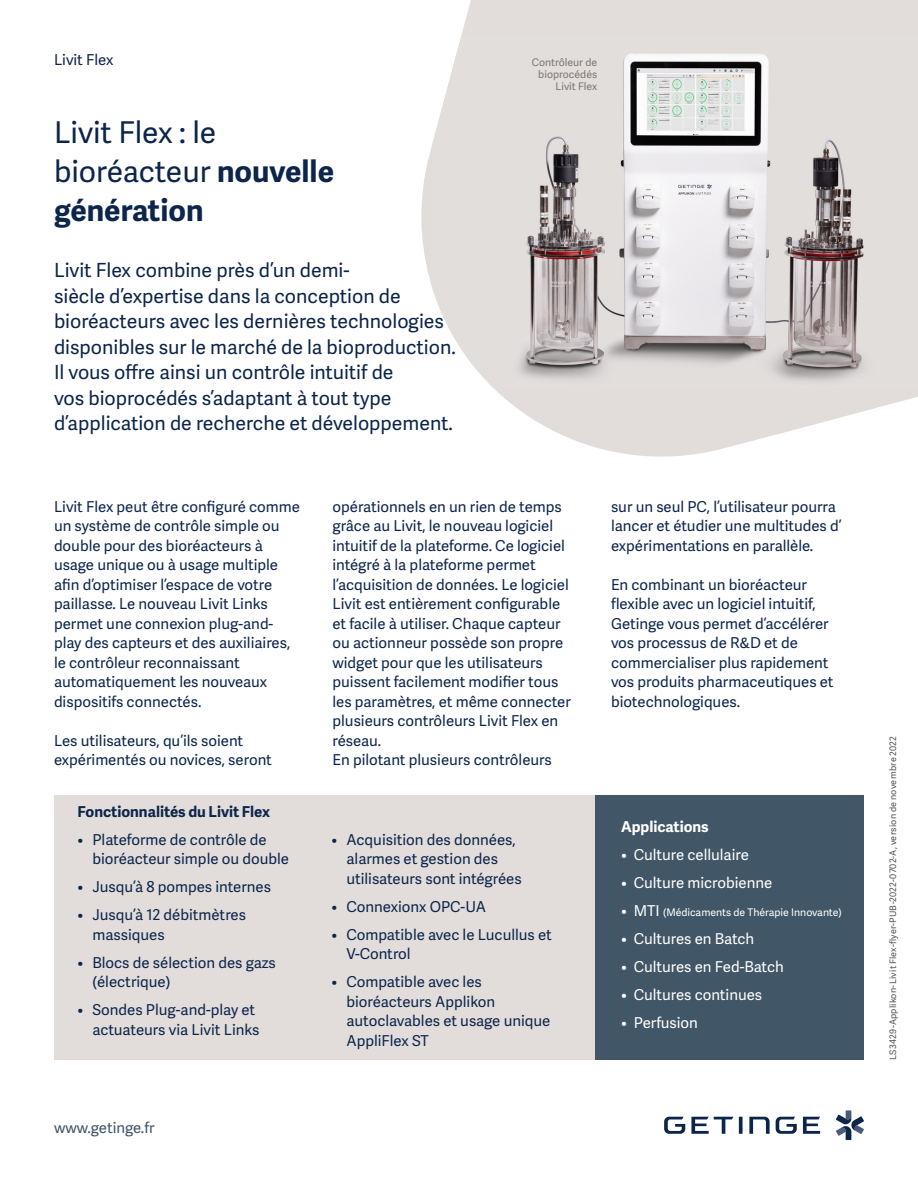
<style>
.page{position:relative;width:918px;height:1188px;background:#fff}
.page>*{position:absolute;margin:0;border:0;box-sizing:border-box;transform-origin:0 0}
.t1{font:30px/39px "Adelle Sans";color:#0c254b}
.t2{font:19.5px/25.5px "Adelle Sans";color:#0c254b}
.t3{font:15px/19.5px "Adelle Sans";color:#0c254b}
.t4{font:15px "Adelle Sans";color:#fff}
.t5{font:700 15px "Adelle Sans";color:#0c254b}
.t6{font:15px "Adelle Sans";color:#415666}
.t7{font:700 15px "Adelle Sans";color:#fff}
.t8{font:10.5px "Adelle Sans";color:#fff}
.t9{font:10.5px/12px "Adelle Sans";color:#807572;text-align:right}
.Legal_Adelle_Sans_Re{font:9px "Adelle Sans";letter-spacing:.02em;color:#505353}
.s1{font-weight:700}
.s2{font-size:15px}
</style>
<div class="page">
<svg style="left:421px;top:0;width:497px;height:457px;fill:#e2ddda"></svg>
<img style="left:432px;top:37px;width:486px;height:351px">
<svg style="left:836px;top:1110px;width:28px;height:30px"></svg>
<svg style="left:803px;top:1117px;width:17px;height:17px"></svg>
<svg style="left:691px;top:1117px;width:42px;height:17px"></svg>
<svg style="left:739px;top:1117px;width:4px;height:17px"></svg>
<svg style="left:664px;top:1117px;width:21px;height:17px"></svg>
<svg style="left:776px;top:1117px;width:21px;height:17px"></svg>
<svg style="left:749px;top:1117px;width:21px;height:17px"></svg>
<div style="left:54px;top:795px;width:541px;height:265px;background:#e2ddda"></div>
<div style="left:595px;top:795px;width:269px;height:265px;background:#415666"></div>
<p class="t3" style="left:54px;top:50px;width:61px">Livit Flex</p>
<p class="t9" style="left:532px;top:56px;width:67px">Contrôleur de bioprocédés</p>
<p class="t9" style="left:556px;top:80px;width:43px">Livit Flex</p>
<p class="t1" style="left:54px;top:112px;width:282px">Livit Flex : le bioréacteur <span class="s1">nouvelle génération</span></p>
<p class="t2" style="left:54px;top:257px;width:403px">Livit Flex combine près d’un demi-<br>siècle d’expertise dans la conception de bioréacteurs avec les dernières technologies disponibles sur le marché de la bioproduction.<br>Il vous offre ainsi un contrôle intuitif de<br>vos bioprocédés s’adaptant à tout type d’application de recherche et développement.</p>
<p class="t3" style="left:54px;top:496px;width:248px">Livit Flex peut être configuré comme un système de contrôle simple ou double pour des bioréacteurs à usage unique ou à usage multiple afin d’optimiser l’espace de votre paillasse. Le nouveau Livit Links permet une connexion plug-and&shy;play des capteurs et des auxiliaires, le contrôleur reconnaissant automatiquement les nouveaux dispositifs connectés.</p>
<p class="t3" style="left:54px;top:730px;width:219px">Les utilisateurs, qu’ils soient expérimentés ou novices, seront</p>
<p class="t5" style="left:77px;top:801px;width:194px">Fonctionnalités du Livit Flex</p>
<p class="t3" style="left:92px;top:829px;width:198px;text-indent:-15px">• Plateforme de contrôle de bioréacteur simple ou double</p>
<p class="t3" style="left:77px;top:877px;width:195px">• Jusqu’à 8 pompes internes</p>
<p class="t3" style="left:92px;top:905px;width:155px;text-indent:-15px">• Jusqu’à 12 débitmètres massiques</p>
<p class="t3" style="left:92px;top:952px;width:185px;text-indent:-15px">• Blocs de sélection des gazs (électrique)</p>
<p class="t3" style="left:77px;top:1000px;width:184px;text-align:right">• Sondes Plug-and-play et actuateurs via Livit Links</p>
<p class="t3" style="left:333px;top:496px;width:240px">opérationnels en un rien de temps grâce au Livit, le nouveau logiciel intuitif de la plateforme. Ce logiciel intégré à la plateforme permet l’acquisition de données. Le logiciel Livit est entièrement configurable et facile à utiliser. Chaque capteur ou actionneur possède son propre widget pour que les utilisateurs puissent facilement modifier tous les paramètres, et même connecter plusieurs contrôleurs Livit Flex en réseau.</p>
<p class="t3" style="left:333px;top:750px;width:221px">En pilotant plusieurs contrôleurs</p>
<p class="t3" style="left:346px;top:829px;width:177px;text-indent:-15px">• Acquisition des données, alarmes et gestion des utilisateurs sont intégrées</p>
<p class="t3" style="left:331px;top:896px;width:156px">• Connexionx OPC-UA</p>
<p class="t3" style="left:346px;top:924px;width:207px;text-indent:-15px">• Compatible avec le Lucullus et<br>V-Control</p>
<p class="t3" style="left:346px;top:972px;width:205px;text-indent:-15px">• Compatible avec les bioréacteurs Applikon autoclavables et usage unique<br>AppliFlex ST</p>
<p class="t3" style="left:611px;top:496px;width:232px">sur un seul PC, l’utilisateur pourra lancer et étudier une multitudes d’ expérimentations en parallèle.</p>
<p class="t3" style="left:611px;top:574px;width:224px">En combinant un bioréacteur flexible avec un logiciel intuitif,<br>Getinge vous permet d’accélérer vos processus de R&amp;D et de commercialiser plus rapidement vos produits pharmaceutiques et biotechnologiques.</p>
<p class="t7" style="left:621px;top:816px;width:89px">Applications</p>
<p class="t4" style="left:621px;top:844px;width:129px">• Culture cellulaire</p>
<p class="t4" style="left:621px;top:872px;width:153px">• Culture microbienne</p>
<p class="t8" style="left:621px;top:905px;width:222px"><span class="s2">• MTI</span> (Médicaments de Thérapie Innovante)</p>
<p class="t4" style="left:621px;top:928px;width:135px">• Cultures en Batch</p>
<p class="t4" style="left:621px;top:956px;width:164px">• Cultures en Fed-Batch</p>
<p class="t4" style="left:621px;top:984px;width:143px">• Cultures continues</p>
<p class="t4" style="left:621px;top:1012px;width:78px">• Perfusion</p>
<p class="t6" style="left:54px;top:1117px;width:102px">www.getinge.fr</p>
<p class="Legal_Adelle_Sans_Re" style="left:887px;top:1060px;width:325px;rotate:-90deg">LS3429-Applikon-Livit Flex-flyer-PUB-2022-0702-A, version de novembre 2022</p>
</div>
